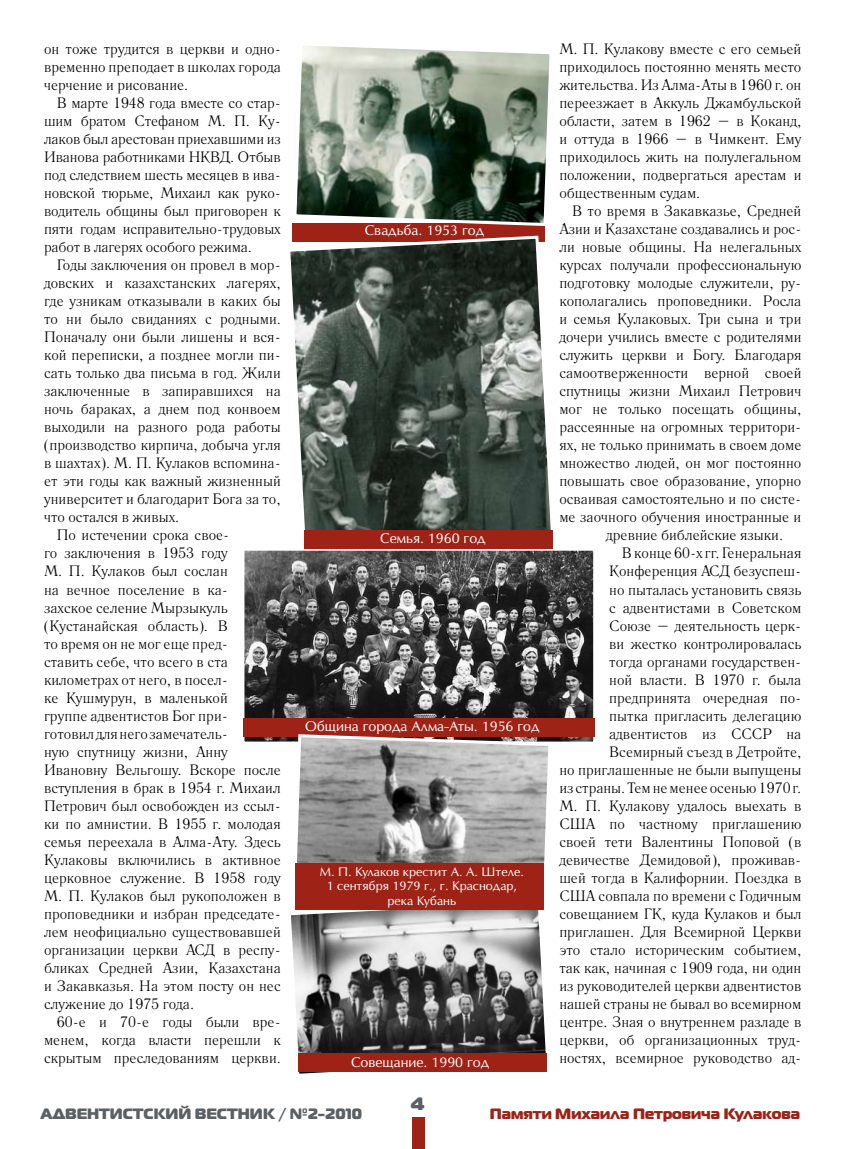
<style>
.page{position:relative;width:851px;height:1149px;background:#fff}
.page>*{position:absolute;margin:0;border:0;box-sizing:border-box;transform-origin:0 0}
.t1{font:18px "Magistral Black C";color:#5a6064}
.t2{font:15px/18px "Literaturnaya C";color:#000;text-align:justify}
.t3{font:15px "Magistral Black C";color:#9e2216}
.t4{font:15px "Magistral Black C";color:#5a6064}
.t5{font:13.5px "Opium New";color:#fff}
.t6{font:12px/14.4px "Opium New";color:#fff;text-align:center}
</style>
<div class="page">
<div style="left:412px;top:1117px;width:13px;height:31px;background:#9e2216"></div>
<div style="left:292px;top:223px;width:252px;height:19px;background:#9e2216"></div>
<svg style="left:291px;top:897px;width:256px;height:177px;background:#848282"></svg>
<svg style="left:290px;top:234px;width:261px;height:313px;background:#565c56"></svg>
<img style="left:245px;top:551px;width:347px;height:189px">
<div style="left:241px;top:547px;width:355px;height:197px;border:3px solid #fff"></div>
<div style="left:243px;top:718px;width:351px;height:18px;background:#9e2216"></div>
<svg style="left:292px;top:734px;width:261px;height:141px;background:#a3a0a0"></svg>
<div style="left:305px;top:530px;width:248px;height:18px;background:#9e2216"></div>
<div style="left:295px;top:862px;width:248px;height:47px;background:#9e2216"></div>
<div style="left:298px;top:1052px;width:248px;height:19px;background:#9e2216"></div>
<svg style="left:296px;top:46px;width:254px;height:181px;background:#828c7e"></svg>
<p class="t2" style="left:44px;top:40px;width:238px">он тоже трудится в церкви и одно&shy;временно преподает в школах города черчение и рисование.</p>
<p class="t2" style="left:44px;top:94px;width:238px;text-indent:13px">В марте 1948 года вместе со стар&shy;шим братом Стефаном М. П. Ку&shy;лаков был арестован приехавшими из Иванова работниками НКВД. Отбыв под следствием шесть месяцев в ива&shy;новской тюрьме, Михаил как руко&shy;водитель общины был приговорен к пяти годам исправительно-трудовых работ в лагерях особого режима.</p>
<p class="t2" style="left:57px;top:256px;width:225px">Годы заключения он провел в мор-</p>
<p class="t2" style="left:44px;top:274px;width:238px">довских и казахстанских лагерях,</p>
<p class="t2" style="left:44px;top:292px;width:238px">где узникам отказывали в каких бы</p>
<p class="t2" style="left:44px;top:310px;width:238px">то ни было свиданиях с родными.</p>
<p class="t2" style="left:44px;top:328px;width:238px">Поначалу они были лишены и вся-</p>
<p class="t2" style="left:44px;top:346px;width:238px">кой переписки, а позднее могли пи-</p>
<p class="t2" style="left:44px;top:364px;width:238px">сать только два письма в год. Жили</p>
<p class="t2" style="left:44px;top:382px;width:238px">заключенные в запиравшихся на</p>
<p class="t2" style="left:44px;top:400px;width:238px">ночь бараках, а днем под конвоем</p>
<p class="t2" style="left:44px;top:418px;width:238px">выходили на разного рода работы</p>
<p class="t2" style="left:44px;top:436px;width:238px">(производство кирпича, добыча угля</p>
<p class="t2" style="left:44px;top:454px;width:238px">в шахтах). М. П. Кулаков вспомина-</p>
<p class="t2" style="left:44px;top:472px;width:238px">ет эти годы как важный жизненный</p>
<p class="t2" style="left:44px;top:490px;width:238px">университет и благодарит Бога за то,</p>
<p class="t2" style="left:44px;top:508px;width:137px">что остался в живых.</p>
<p class="t2" style="left:57px;top:526px;width:174px">По истечении срока свое-</p>
<p class="t2" style="left:44px;top:544px;width:185px">го заключения в 1953 году</p>
<p class="t2" style="left:44px;top:562px;width:185px">М. П. Кулаков был сослан</p>
<p class="t2" style="left:44px;top:580px;width:185px">на вечное поселение в ка-</p>
<p class="t2" style="left:44px;top:598px;width:185px">захское селение Мырзыкуль</p>
<p class="t2" style="left:44px;top:616px;width:185px">(Кустанайская область). В</p>
<p class="t2" style="left:44px;top:634px;width:185px">то время он не мог еще пред-</p>
<p class="t2" style="left:44px;top:652px;width:185px">ставить себе, что всего в ста</p>
<p class="t2" style="left:44px;top:670px;width:185px">километрах от него, в посел-</p>
<p class="t2" style="left:44px;top:688px;width:185px">ке Кушмурун, в маленькой</p>
<p class="t2" style="left:44px;top:706px;width:185px">группе адвентистов Бог при-</p>
<p class="t2" style="left:44px;top:724px;width:185px">готовил для него замечатель-</p>
<p class="t2" style="left:44px;top:742px;width:185px">ную спутницу жизни, Анну</p>
<p class="t2" style="left:44px;top:760px;width:238px">Ивановну Вельгошу. Вскоре после</p>
<p class="t2" style="left:44px;top:778px;width:238px">вступления в брак в 1954 г. Михаил</p>
<p class="t2" style="left:44px;top:796px;width:238px">Петрович был освобожден из ссыл-</p>
<p class="t2" style="left:44px;top:814px;width:238px">ки по амнистии. В 1955 г. молодая</p>
<p class="t2" style="left:44px;top:832px;width:238px">семья переехала в Алма-Ату. Здесь</p>
<p class="t2" style="left:44px;top:850px;width:238px">Кулаковы включились в активное</p>
<p class="t2" style="left:44px;top:868px;width:238px">церковное служение. В 1958 году</p>
<p class="t2" style="left:44px;top:886px;width:238px">М. П. Кулаков был рукоположен в</p>
<p class="t2" style="left:44px;top:904px;width:238px">проповедники и избран председате-</p>
<p class="t2" style="left:44px;top:922px;width:238px">лем неофициально существовавшей</p>
<p class="t2" style="left:44px;top:940px;width:238px">организации церкви АСД в респу-</p>
<p class="t2" style="left:44px;top:958px;width:238px">бликах Средней Азии, Казахстана</p>
<p class="t2" style="left:44px;top:976px;width:238px">и Закавказья. На этом посту он нес</p>
<p class="t2" style="left:44px;top:994px;width:151px">служение до 1975 года.</p>
<p class="t2" style="left:57px;top:1012px;width:225px">60-е и 70-е годы были вре-</p>
<p class="t2" style="left:44px;top:1030px;width:238px">менем, когда власти перешли к</p>
<p class="t2" style="left:44px;top:1048px;width:238px">скрытым преследованиям церкви.</p>
<p class="t5" style="left:365px;top:221px;width:121px">Свадьба. 1953 год</p>
<p class="t5" style="left:380px;top:529px;width:107px">Семья. 1960 год</p>
<p class="t5" style="left:305px;top:717px;width:236px">Община города Алма-Аты. 1956 год</p>
<p class="t6" style="left:320px;top:864px;width:205px">М. П. Кулаков крестит А. А. Штеле.<br>1 сентября 1979 г., г. Краснодар, река Кубань</p>
<p class="t5" style="left:351px;top:1053px;width:140px">Совещание. 1990 год</p>
<p class="t2" style="left:559px;top:40px;width:243px">М. П. Кулакову вместе с его семьей приходилось постоянно менять место жительства. Из Алма-Аты в 1960 г. он переезжает в Аккуль Джамбульской области, затем в 1962 – в Коканд, и оттуда в 1966 – в Чимкент. Ему приходилось жить на полулегальном положении, подвергаться арестам и общественным судам.</p>
<p class="t2" style="left:572px;top:202px;width:231px">В то время в Закавказье, Средней</p>
<p class="t2" style="left:559px;top:220px;width:243px">Азии и Казахстане создавались и рос-</p>
<p class="t2" style="left:559px;top:238px;width:243px">ли новые общины. На нелегальных</p>
<p class="t2" style="left:559px;top:256px;width:243px">курсах получали профессиональную</p>
<p class="t2" style="left:559px;top:274px;width:243px">подготовку молодые служители, ру-</p>
<p class="t2" style="left:559px;top:292px;width:243px">кополагались проповедники. Росла</p>
<p class="t2" style="left:559px;top:310px;width:243px">и семья Кулаковых. Три сына и три</p>
<p class="t2" style="left:559px;top:328px;width:243px">дочери учились вместе с родителями</p>
<p class="t2" style="left:559px;top:346px;width:243px">служить церкви и Богу. Благодаря</p>
<p class="t2" style="left:559px;top:364px;width:243px">самоотверженности верной своей</p>
<p class="t2" style="left:559px;top:382px;width:243px">спутницы жизни Михаил Петрович</p>
<p class="t2" style="left:559px;top:400px;width:243px">мог не только посещать общины,</p>
<p class="t2" style="left:559px;top:418px;width:243px">рассеянные на огромных территори-</p>
<p class="t2" style="left:559px;top:436px;width:243px">ях, не только принимать в своем доме</p>
<p class="t2" style="left:559px;top:454px;width:243px">множество людей, он мог постоянно</p>
<p class="t2" style="left:559px;top:472px;width:243px">повышать свое образование, упорно</p>
<p class="t2" style="left:559px;top:490px;width:243px">осваивая самостоятельно и по систе-</p>
<p class="t2" style="left:559px;top:508px;width:243px">ме заочного обучения иностранные и</p>
<p class="t2" style="left:606px;top:526px;width:178px">древние библейские языки.</p>
<p class="t2" style="left:622px;top:544px;width:181px">В конце 60-х гг. Генеральная</p>
<p class="t2" style="left:609px;top:562px;width:194px">Конференция АСД безуспеш-</p>
<p class="t2" style="left:609px;top:580px;width:194px">но пыталась установить связь</p>
<p class="t2" style="left:609px;top:598px;width:194px">с адвентистами в Советском</p>
<p class="t2" style="left:609px;top:616px;width:194px">Союзе – деятельность церк-</p>
<p class="t2" style="left:609px;top:634px;width:194px">ви жестко контролировалась</p>
<p class="t2" style="left:609px;top:652px;width:194px">тогда органами государствен-</p>
<p class="t2" style="left:609px;top:670px;width:194px">ной власти. В 1970 г. была</p>
<p class="t2" style="left:609px;top:688px;width:194px">предпринята очередная по-</p>
<p class="t2" style="left:609px;top:706px;width:194px">пытка пригласить делегацию</p>
<p class="t2" style="left:609px;top:724px;width:194px">адвентистов из СССР на</p>
<p class="t2" style="left:609px;top:742px;width:194px">Всемирный съезд в Детройте,</p>
<p class="t2" style="left:559px;top:760px;width:243px">но приглашенные не были выпущены</p>
<p class="t2" style="left:559px;top:778px;width:243px">из страны. Тем не менее осенью 1970 г.</p>
<p class="t2" style="left:559px;top:796px;width:243px">М. П. Кулакову удалось выехать в</p>
<p class="t2" style="left:559px;top:814px;width:243px">США по частному приглашению</p>
<p class="t2" style="left:559px;top:832px;width:243px">своей тети Валентины Поповой (в</p>
<p class="t2" style="left:559px;top:850px;width:243px">девичестве Демидовой), проживав-</p>
<p class="t2" style="left:559px;top:868px;width:243px">шей тогда в Калифорнии. Поездка в</p>
<p class="t2" style="left:559px;top:886px;width:243px">США совпала по времени с Годичным</p>
<p class="t2" style="left:559px;top:904px;width:243px">совещанием ГК, куда Кулаков и был</p>
<p class="t2" style="left:559px;top:922px;width:243px">приглашен. Для Всемирной Церкви</p>
<p class="t2" style="left:559px;top:940px;width:243px">это стало историческим событием,</p>
<p class="t2" style="left:559px;top:958px;width:243px">так как, начиная с 1909 года, ни один</p>
<p class="t2" style="left:559px;top:976px;width:243px">из руководителей церкви адвентистов</p>
<p class="t2" style="left:559px;top:994px;width:243px">нашей страны не бывал во всемирном</p>
<p class="t2" style="left:559px;top:1012px;width:243px">центре. Зная о внутреннем разладе в</p>
<p class="t2" style="left:559px;top:1030px;width:243px">церкви, об организационных труд-</p>
<p class="t2" style="left:559px;top:1048px;width:243px">ностях, всемирное руководство ад-</p>
<p class="t4" style="left:41px;top:1103px;width:323px">АДВЕНТИСТСКИЙ ВЕСТНИК / №2-2010</p>
<p class="t1" style="left:410px;top:1090px;width:15px">4</p>
<p class="t3" style="left:490px;top:1103px;width:311px">Памяти Михаила Петровича Кулакова</p>
</div>
